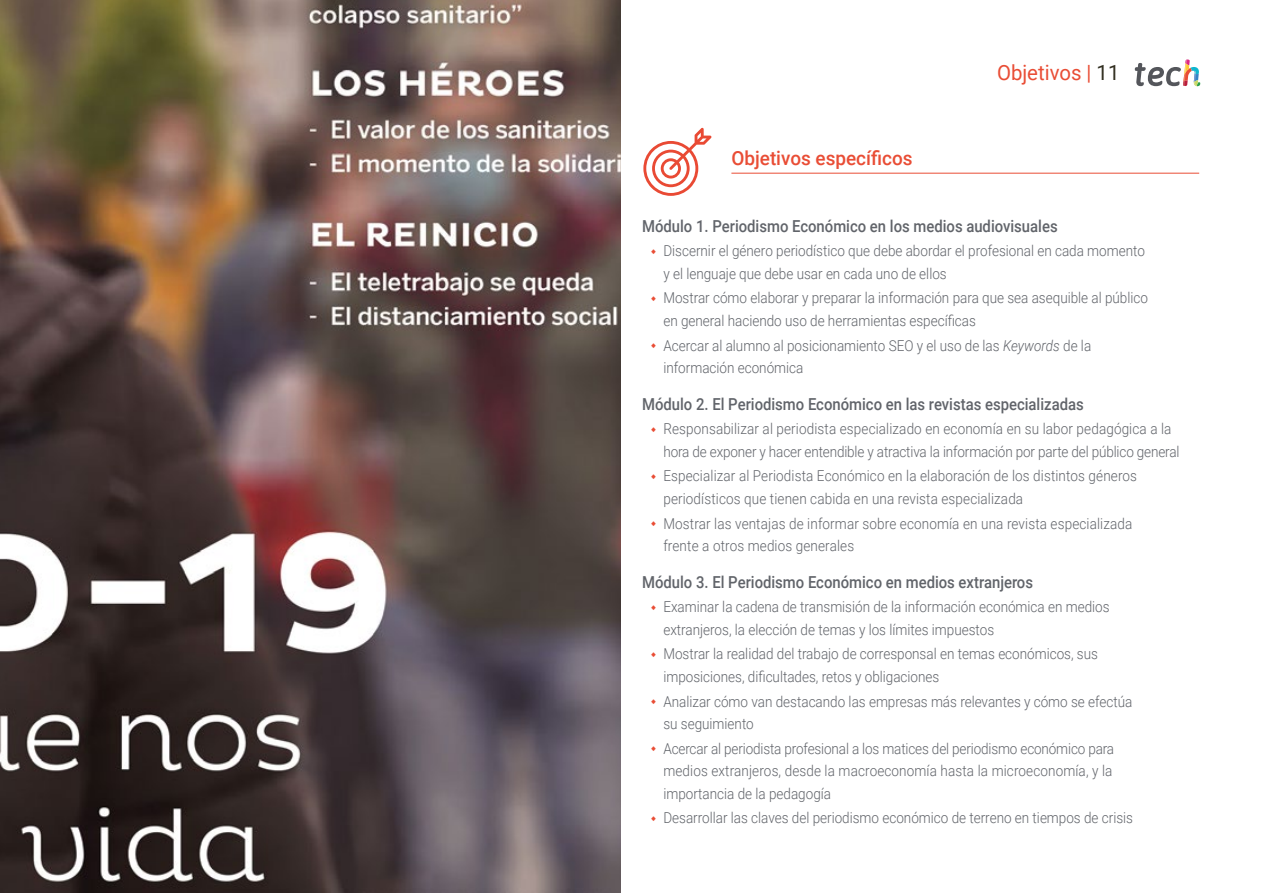
<style>
.page{position:relative;width:1263px;height:893px;background:#fff}
.page>*{position:absolute;margin:0;border:0;box-sizing:border-box;transform-origin:0 0}
.t1{font:21px "Roboto";color:#e94d35}
.t2{font:500 19.5px "Roboto";color:#e94d35}
.t3{font:500 16.5px "Roboto";color:#61646a;scale:.9 1}
.t4{font:300 15px/22.5px "Roboto";color:#61646a;scale:.9 1}
.s1{color:#312e20}
.s2{font-style:italic}
</style>
<div class="page">
<hr style="left:731px;top:173px;width:468px;height:1px;background:#e94d35">
<svg style="left:643px;top:128px;width:68px;height:68px"></svg>
<svg style="left:1135px;top:60px;width:65px;height:27px"></svg>
<img style="left:0;top:0;width:621px;height:893px">
<h2 class="t2" style="left:731px;top:144px;width:183px">Objetivos específicos</h2>
<h1 class="t1" style="left:997px;top:58px;width:124px">Objetivos | <span class="s1">11</span></h1>
<p class="t3" style="left:642px;top:214px;width:463px">Módulo 1. Periodismo Económico en los medios audiovisuales</p>
<p class="t4" style="left:663px;top:239px;width:536px">Discernir el género periodístico que debe abordar el profesional en cada momento y el lenguaje que debe usar en cada uno de ellos</p>
<p class="t4" style="left:663px;top:286px;width:540px">Mostrar cómo elaborar y preparar la información para que sea asequible al público en general haciendo uso de herramientas específicas</p>
<p class="t4" style="left:663px;top:333px;width:477px">Acercar al alumno al posicionamiento SEO y el uso de las <span class="s2">Keywords</span> de la información económica</p>
<p class="t3" style="left:642px;top:392px;width:492px">Módulo 2. El Periodismo Económico en las revistas especializadas</p>
<p class="t4" style="left:663px;top:417px;width:575px">Responsabilizar al periodista especializado en economía en su labor pedagógica a la hora de exponer y hacer entendible y atractiva la información por parte del público general</p>
<p class="t4" style="left:663px;top:464px;width:528px">Especializar al Periodista Económico en la elaboración de los distintos géneros periodísticos que tienen cabida en una revista especializada</p>
<p class="t4" style="left:663px;top:511px;width:522px">Mostrar las ventajas de informar sobre economía en una revista especializada frente a otros medios generales</p>
<p class="t3" style="left:642px;top:570px;width:436px">Módulo 3. El Periodismo Económico en medios extranjeros</p>
<p class="t4" style="left:663px;top:595px;width:497px">Examinar la cadena de transmisión de la información económica en medios extranjeros, la elección de temas y los límites impuestos</p>
<p class="t4" style="left:663px;top:642px;width:484px">Mostrar la realidad del trabajo de corresponsal en temas económicos, sus imposiciones, dificultades, retos y obligaciones</p>
<p class="t4" style="left:663px;top:689px;width:523px">Analizar cómo van destacando las empresas más relevantes y cómo se efectúa su seguimiento</p>
<p class="t4" style="left:663px;top:737px;width:502px;text-align:justify">Acercar al periodista profesional a los matices del periodismo económico para medios extranjeros, desde la macroeconomía hasta la microeconomía, y la importancia de la pedagogía</p>
<p class="t4" style="left:663px;top:806px;width:523px">Desarrollar las claves del periodismo económico de terreno en tiempos de crisis</p>
</div>
